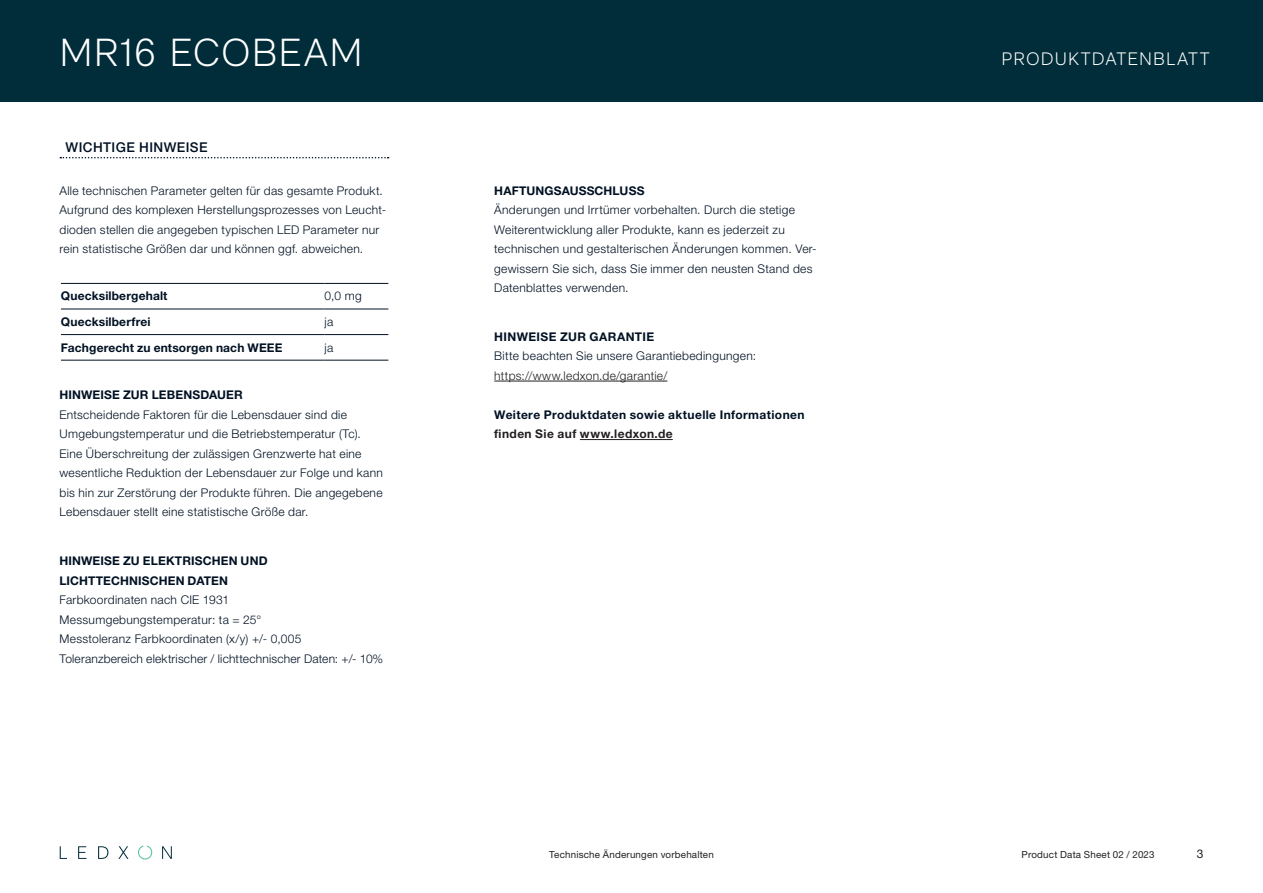
<style>
.page{position:relative;width:1263px;height:893px;background:#fff}
.page>*{position:absolute;margin:0;border:0;box-sizing:border-box;transform-origin:0 0}
.t1{font:300 39px "RM Neue";letter-spacing:.025em;color:#fff}
.t2{font:300 18px "RM Neue";letter-spacing:.06em;color:#fff}
.t3{font:500 13.5px "Helvetica Neue LT Std";letter-spacing:.03em;color:#001123}
.t4{font:300 12px/19.5px "Helvetica Neue LT Std";letter-spacing:.025em;color:#001123}
.t5{font:700 12px/19.5px "Helvetica Neue LT Std";letter-spacing:.015em;color:#001123}
.t6{font:300 12px "Helvetica Neue LT Std";letter-spacing:.025em;color:#231f20}
.t7{font:700 12px "Helvetica Neue LT Std";letter-spacing:.035em;color:#231f20}
.t8{font:12px "Helvetica Neue LT Std";color:#231f20}
.t9{font:9.75px "Helvetica Neue LT Std";letter-spacing:.02em;color:#231f20}
</style>
<div class="page">
<div style="left:0;top:0;width:1263px;height:102px;background:#002d39"></div>
<svg style="left:60px;top:846px;width:7px;height:13px"></svg>
<svg style="left:78px;top:846px;width:8px;height:13px"></svg>
<svg style="left:98px;top:846px;width:10px;height:13px"></svg>
<svg style="left:118px;top:846px;width:10px;height:13px"></svg>
<svg style="left:162px;top:846px;width:10px;height:13px"></svg>
<svg style="left:138px;top:845px;width:14px;height:14px"></svg>
<svg style="left:60px;top:157px;width:329px;height:1px"></svg>
<hr style="left:494px;top:381px;width:173px;height:1px;background:#231f20">
<hr style="left:580px;top:439px;width:93px;height:1px;background:#231f20">
<hr style="left:61px;top:283px;width:264px;height:1px;background:#001123">
<hr style="left:325px;top:283px;width:63px;height:1px;background:#001123">
<hr style="left:61px;top:309px;width:264px;height:1px;background:#001123">
<hr style="left:325px;top:309px;width:63px;height:1px;background:#001123">
<hr style="left:61px;top:334px;width:264px;height:1px;background:#001123">
<hr style="left:325px;top:334px;width:63px;height:1px;background:#001123">
<hr style="left:61px;top:360px;width:264px;height:1px;background:#001123">
<hr style="left:325px;top:360px;width:63px;height:1px;background:#001123">
<h1 class="t1" style="left:60px;top:29px;width:305px">MR16 ECOBEAM</h1>
<p class="t3" style="left:66px;top:139px;width:144px">WICHTIGE HINWEISE</p>
<p class="t4" style="left:60px;top:180px;width:328px">Alle technischen Parameter gelten für das gesamte Produkt.<br>Aufgrund des komplexen Herstellungsprozesses von Leucht&shy;dioden stellen die angegeben typischen LED Parameter nur rein statistische Größen dar und können ggf. abweichen.</p>
<p class="t5" style="left:61px;top:286px;width:108px">Quecksilbergehalt</p>
<p class="t4" style="left:325px;top:286px;width:39px">0,0 mg</p>
<p class="t5" style="left:61px;top:312px;width:91px">Quecksilberfrei</p>
<p class="t4" style="left:325px;top:312px;width:10px">ja</p>
<p class="t5" style="left:61px;top:337px;width:223px">Fachgerecht zu entsorgen nach WEEE</p>
<p class="t4" style="left:325px;top:337px;width:10px">ja</p>
<p class="t5" style="left:60px;top:385px;width:185px">HINWEISE ZUR LEBENSDAUER</p>
<p class="t4" style="left:60px;top:405px;width:325px">Entscheidende Faktoren für die Lebensdauer sind die Umgebungstemperatur und die Betriebstemperatur (Tc).<br>Eine Überschreitung der zulässigen Grenzwerte hat eine wesentliche Reduktion der Lebensdauer zur Folge und kann bis hin zur Zerstörung der Produkte führen. Die angegebene Lebensdauer stellt eine statistische Größe dar.</p>
<p class="t5" style="left:60px;top:551px;width:210px">HINWEISE ZU ELEKTRISCHEN UND<br>LICHTTECHNISCHEN DATEN</p>
<p class="t4" style="left:60px;top:590px;width:325px">Farbkoordinaten nach CIE 1931<br>Messumgebungstemperatur: ta = 25°<br>Messtoleranz Farbkoordinaten (x/y) +/- 0,005<br>Toleranzbereich elektrischer / lichttechnischer Daten: +/- 10%</p>
<p class="t5" style="left:494px;top:180px;width:152px">HAFTUNGSAUSSCHLUSS</p>
<p class="t4" style="left:494px;top:200px;width:324px">Änderungen und Irrtümer vorbehalten. Durch die stetige Weiterentwicklung aller Produkte, kann es jederzeit zu technischen und gestalterischen Änderungen kommen. Ver&shy;gewissern Sie sich, dass Sie immer den neusten Stand des Datenblattes verwenden.</p>
<p class="t5" style="left:494px;top:327px;width:161px">HINWEISE ZUR GARANTIE</p>
<p class="t4" style="left:494px;top:346px;width:263px">Bitte beachten Sie unsere Garantiebedingungen:</p>
<p class="t6" style="left:494px;top:368px;width:175px">https://www.ledxon.de/garantie/</p>
<p class="t5" style="left:494px;top:405px;width:312px">Weitere Produktdaten sowie aktuelle Informationen</p>
<p class="t7" style="left:494px;top:427px;width:180px">finden Sie auf www.ledxon.de</p>
<h2 class="t2" style="left:1002px;top:48px;width:209px">PRODUKTDATENBLATT</h2>
<p class="t9" style="left:549px;top:848px;width:166px">Technische Änderungen vorbehalten</p>
<p class="t9" style="left:1022px;top:848px;width:134px">Product Data Sheet 02 / 2023</p>
<p class="t8" style="left:1197px;top:846px;width:8px">3</p>
</div>
